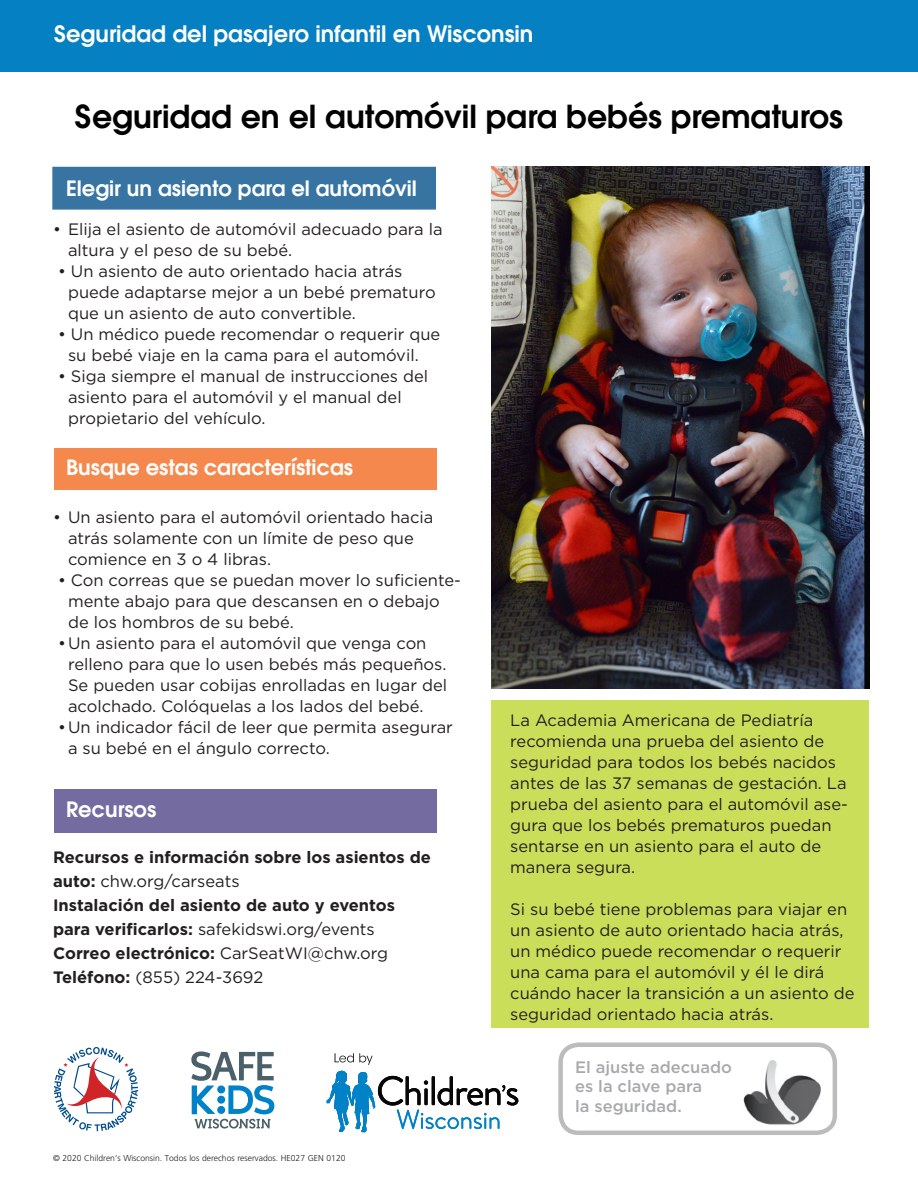
<style>
.page{position:relative;width:918px;height:1188px;background:#fff}
.page>*{position:absolute;margin:0;border:0;box-sizing:border-box;transform-origin:0 0}
.t1{font:600 31.5px "ITC Avant Garde Pro";color:#000}
.t2{font:600 22.5px "ITC Avant Garde Pro";color:#fff}
.t3{font:600 21px "ITC Avant Garde Pro";color:#fff}
.t4{font:16.5px/21px "Gotham";color:#231f20}
.t5{font:700 16.5px/24px "Gotham";color:#231f20}
.t6{font:500 16.5px/19.8px "Gotham";color:#a8a9ad}
.t7{font:300 8.55px "Frutiger";color:#231f20}
.s1{font-weight:400}
.s2{font-weight:700}
</style>
<div class="page">
<div style="left:491px;top:700px;width:378px;height:328px;background:#cbde59"></div>
<div style="left:52px;top:167px;width:384px;height:43px;background:#3774a1;border:2px solid #05528a"></div>
<div style="left:54px;top:448px;width:382px;height:42px;background:#f5894d"></div>
<div style="left:0;top:0;width:918px;height:71px;background:#0580c2"></div>
<div style="left:54px;top:789px;width:382px;height:43px;background:#746ba0"></div>
<img style="left:491px;top:167px;width:378px;height:522px">
<img style="left:575px;top:1047px;width:246px;height:78px">
<div style="left:558px;top:1042px;width:279px;height:93px;border:4px solid #231f20;border-radius:18px"></div>
<svg style="left:54px;top:1047px;width:84px;height:84px"></svg>
<svg style="left:191px;top:1051px;width:83px;height:78px"></svg>
<svg style="left:326px;top:1071px;width:192px;height:62px"></svg>
<svg style="left:335px;top:1053px;width:38px;height:12px"></svg>
<svg style="left:575px;top:1054px;width:177px;height:65px"></svg>
<p class="t2" style="left:54px;top:19px;width:481px">Seguridad del pasajero infantil en Wisconsin</p>
<p class="t1" style="left:75px;top:96px;width:770px">Seguridad en el automóvil para bebés prematuros</p>
<p class="t3" style="left:66px;top:174px;width:352px">Elegir un asiento para el automóvil</p>
<p class="t4" style="left:68px;top:218px;width:376px;text-indent:-15px">• Elija el asiento de automóvil adecuado para la altura y el peso de su bebé.</p>
<p class="t4" style="left:68px;top:260px;width:369px;text-indent:-10px">• Un asiento de auto orientado hacia atrás puede adaptarse mejor a un bebé prematuro que un asiento de auto convertible.</p>
<p class="t4" style="left:58px;top:323px;width:384px">• Un médico puede recomendar o requerir que</p>
<p class="t4" style="left:68px;top:344px;width:352px">su bebé viaje en la cama para el automóvil.</p>
<p class="t4" style="left:68px;top:365px;width:362px;text-indent:-10px">• Siga siempre el manual de instrucciones del asiento para el automóvil y el manual del propietario del vehículo.</p>
<p class="t3" style="left:66px;top:454px;width:289px">Busque estas características</p>
<p class="t4" style="left:68px;top:506px;width:367px;text-indent:-15px">• Un asiento para el automóvil orientado hacia atrás solamente con un límite de peso que comience en 3 o 4 libras.</p>
<p class="t4" style="left:68px;top:569px;width:394px;text-indent:-10px">• Con correas que se puedan mover lo suficiente&shy;mente abajo para que descansen en o debajo de los hombros de su bebé.</p>
<p class="t4" style="left:68px;top:632px;width:381px;text-indent:-10px">•Un asiento para el automóvil que venga con relleno para que lo usen bebés más pequeños.<br>Se pueden usar cobijas enrolladas en lugar del acolchado. Colóquelas a los lados del bebé.</p>
<p class="t4" style="left:68px;top:716px;width:386px;text-indent:-10px">•Un indicador fácil de leer que permita asegurar a su bebé en el ángulo correcto.</p>
<p class="t4" style="left:510px;top:709px;width:339px">La Academia Americana de Pediatría recomienda una prueba del asiento de seguridad para todos los bebés nacidos antes de las 37 semanas de gestación. La prueba del asiento para el automóvil ase&shy;gura que los bebés prematuros puedan sentarse en un asiento para el auto de manera segura.</p>
<p class="t4" style="left:510px;top:898px;width:346px">Si su bebé tiene problemas para viajar en un asiento de auto orientado hacia atrás, un médico puede recomendar o requerir una cama para el automóvil y él le dirá cuándo hacer la transición a un asiento de seguridad orientado hacia atrás.</p>
<p class="t3" style="left:66px;top:796px;width:92px">Recursos</p>
<p class="t5" style="left:53px;top:845px;width:380px">Recursos e información sobre los asientos de auto: <span class="s1">chw.org/carseats</span></p>
<p class="t5" style="left:53px;top:893px;width:343px">Instalación del asiento de auto y eventos para verificarlos: <span class="s1">safekidswi.org/events</span></p>
<p class="t5" style="left:53px;top:941px;width:337px">Correo electrónico: <span class="s1">CarSeatWI@chw.org</span></p>
<p class="t4" style="left:53px;top:966px;width:212px"><span class="s2">Teléfono:</span> (855) 224-3692</p>
<p class="t7" style="left:53px;top:1153px;width:294px">© 2020 Children’s Wisconsin. Todos los derechos reservados. HE027 GEN 0120</p>
<p class="t6" style="left:575px;top:1057px;width:158px">El ajuste adecuado es la clave para<br>la seguridad.</p>
</div>
